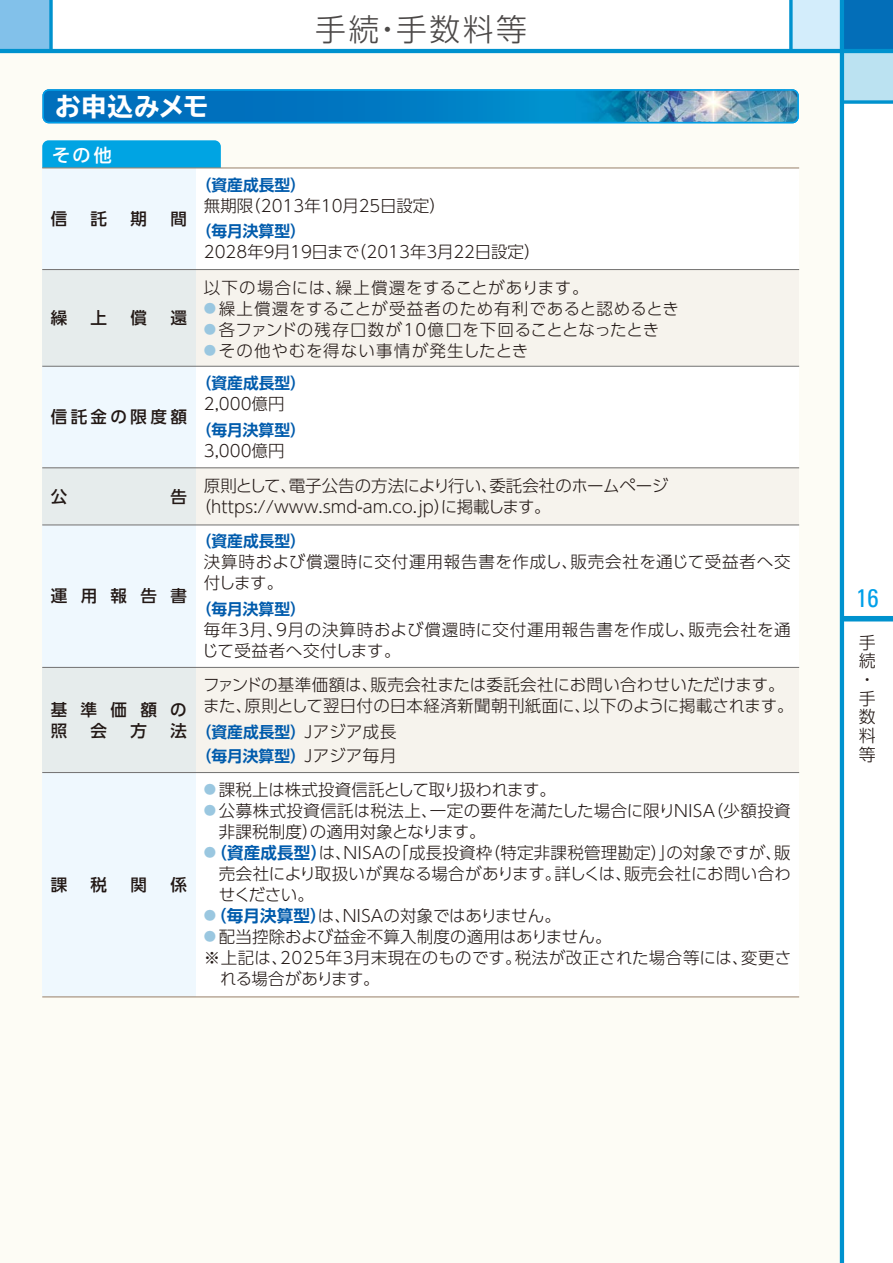
<style>
.page{position:relative;width:893px;height:1263px;background:#fff}
.page>*{position:absolute;margin:0;border:0;box-sizing:border-box;transform-origin:0 0}
.t1{font:300 30.9px "UD Shin Go Pro";letter-spacing:.08em;color:#4c4948}
.t2{font:700 expanded 25.5px "TBUD Go Std";letter-spacing:.025em;color:#fff}
.t3{font:condensed 25.5px "Univers LT Std";color:#00a0e9}
.t4{font:500 18px "UD Shin Go Pro";color:#fff}
.t5{font:300 16.95px/18.8px "UD Shin Go Pro";color:#221815}
.t6{font:300 16.5px/21px "UD Shin Go Pro";letter-spacing:.01em;color:#221815}
.t7{font:300 16.5px/21px "UD Shin Go Pro";letter-spacing:.04em;color:#221815}
.t8{font:300 16.5px/21px "UD Shin Go Pro";letter-spacing:.05em;color:#221815}
.t9{font:300 16.5px "UD Shin Go Pro";letter-spacing:.03em;color:#221815}
.t10{font:500 16.5px/21px "UD Shin Go Pro";letter-spacing:.81em;color:#221815}
.t11{font:300 16.5px "UD Shin Go Pro";letter-spacing:-.01em;color:#221815}
.t12{font:300 16.5px "UD Shin Go Pro";letter-spacing:.065em;color:#221815}
.t13{font:300 16.5px "UD Shin Go Pro";letter-spacing:-.04em;color:#221815}
.t14{font:500 16.5px "UD Shin Go Pro";letter-spacing:.205em;color:#221815}
.t15{font:700 15.75px/24px "UD Shin Go Pro De";color:#005bac}
.s1{font-size:12.3px;color:#9ac7e0}
.s2{font-family:"UD Shin Go Pro";font-weight:300;font-size:16.5px;color:#221815}
.s3{font-family:"UD Shin Go Pro De";font-weight:700;color:#005bac}
</style>
<div class="page">
<div style="left:0;top:0;width:51px;height:51px;background:#82c1ea"></div>
<div style="left:842px;top:0;width:51px;height:51px;background:#036eb8"></div>
<div style="left:842px;top:51px;width:51px;height:51px;background:#bbe2f1"></div>
<div style="left:791px;top:0;width:51px;height:51px;background:#d3edfb"></div>
<div style="left:842px;top:616px;width:51px;height:5px;background:#0092ce"></div>
<div style="left:0;top:51px;width:842px;height:1212px;background:#fdfcf5"></div>
<hr style="left:840px;top:0;width:4px;height:1263px;background:#0092ce">
<hr style="left:0;top:49px;width:893px;height:4px;background:#0092ce">
<svg style="left:844px;top:100px;width:49px;height:4px"></svg>
<svg style="left:49px;top:0;width:4px;height:49px"></svg>
<svg style="left:789px;top:0;width:4px;height:49px"></svg>
<div style="left:42px;top:140px;width:179px;height:34px;background:#00a4e3;border-radius:6px"></div>
<div style="left:195px;top:168px;width:604px;height:829px;background:#fff"></div>
<div style="left:42px;top:168px;width:153px;height:829px;background:#eff8fe"></div>
<div style="left:42px;top:270px;width:757px;height:96px;background:linear-gradient(to right,#ebeeec,#fbf5ed)"></div>
<div style="left:42px;top:667px;width:757px;height:105px;background:linear-gradient(to right,#ebeeec,#fbf5ed)"></div>
<div style="left:42px;top:468px;width:757px;height:57px;background:linear-gradient(to right,#ebeeec,#fbf5ed)"></div>
<svg style="left:43px;top:89px;width:756px;height:34px;background:#1885c2"></svg>
<hr style="left:42px;top:167px;width:757px;height:1px;background:#9d8771">
<hr style="left:42px;top:269px;width:757px;height:1px;background:#727171">
<hr style="left:42px;top:366px;width:757px;height:1px;background:#727171">
<hr style="left:42px;top:468px;width:757px;height:1px;background:#727171">
<hr style="left:42px;top:667px;width:757px;height:1px;background:#727171">
<hr style="left:42px;top:772px;width:757px;height:1px;background:#727171">
<hr style="left:42px;top:525px;width:757px;height:1px;background:#727171">
<hr style="left:42px;top:996px;width:757px;height:1px;background:#9d8771">
<h2 class="t2" style="left:55px;top:92px;width:155px">お申込みメモ</h2>
<p class="t4" style="left:52px;top:140px;width:61px">その他</p>
<h1 class="t1" style="left:315px;top:4px;width:213px">手続・手数料等</h1>
<p class="t10" style="left:51px;top:208px;width:18px">信</p>
<p class="t10" style="left:91px;top:208px;width:18px">託</p>
<p class="t10" style="left:130px;top:208px;width:18px">期</p>
<p class="t10" style="left:170px;top:208px;width:18px">間</p>
<p class="t10" style="left:51px;top:307px;width:18px">繰</p>
<p class="t10" style="left:91px;top:307px;width:18px">上</p>
<p class="t10" style="left:130px;top:307px;width:18px">償</p>
<p class="t10" style="left:170px;top:307px;width:18px">還</p>
<p class="t14" style="left:51px;top:403px;width:138px">信託金の限度額</p>
<p class="t10" style="left:51px;top:486px;width:18px">公</p>
<p class="t10" style="left:170px;top:486px;width:18px">告</p>
<p class="t10" style="left:51px;top:585px;width:138px">運用報告書</p>
<p class="t10" style="left:51px;top:698px;width:138px">基準価額の照</p>
<p class="t10" style="left:91px;top:719px;width:18px">会</p>
<p class="t10" style="left:130px;top:719px;width:18px">方</p>
<p class="t10" style="left:170px;top:719px;width:18px">法</p>
<p class="t10" style="left:51px;top:874px;width:18px">課</p>
<p class="t10" style="left:91px;top:874px;width:18px">税</p>
<p class="t10" style="left:130px;top:874px;width:18px">関</p>
<p class="t10" style="left:170px;top:874px;width:18px">係</p>
<p class="t15" style="left:196px;top:172px;width:112px">（資産成長型）</p>
<p class="t6" style="left:204px;top:194px;width:243px">無期限（2013年10月25日設定）</p>
<p class="t15" style="left:196px;top:219px;width:112px">（毎月決算型）</p>
<p class="t6" style="left:204px;top:241px;width:338px">2028年９月19日まで（2013年3月22日設定）</p>
<p class="t7" style="left:204px;top:276px;width:386px">以下の場合には、繰上償還をすることがあります。</p>
<p class="t8" style="left:204px;top:297px;width:477px"><span class="s1">●</span> 繰上償還をすることが受益者のため有利であると認めるとき</p>
<p class="t9" style="left:204px;top:316px;width:457px"><span class="s1">●</span> 各ファンドの残存口数が10億口を下回ることとなったとき</p>
<p class="t12" style="left:204px;top:337px;width:326px"><span class="s1">●</span> その他やむを得ない事情が発生したとき</p>
<p class="t15" style="left:196px;top:371px;width:112px">（資産成長型）</p>
<p class="t6" style="left:204px;top:393px;width:82px">2,000億円</p>
<p class="t15" style="left:196px;top:417px;width:112px">（毎月決算型）</p>
<p class="t6" style="left:204px;top:439px;width:82px">3,000億円</p>
<p class="t6" style="left:195px;top:474px;width:475px;text-indent:9px">原則として、電子公告の方法により行い、委託会社のホームページ（https://www.smd-am.co.jp）に掲載します。</p>
<p class="t15" style="left:196px;top:529px;width:112px">（資産成長型）</p>
<p class="t8" style="left:204px;top:551px;width:588px">決算時および償還時に交付運用報告書を作成し、販売会社を通じて受益者へ交付します。</p>
<p class="t15" style="left:196px;top:596px;width:112px">（毎月決算型）</p>
<p class="t7" style="left:202px;top:618px;width:590px">毎年3月、9月の決算時および償還時に交付運用報告書を作成し、販売会社を通じて受益者へ交付します。</p>
<p class="t6" style="left:203px;top:674px;width:592px">ファンドの基準価額は、販売会社または委託会社にお問い合わせいただけます。また、原則として翌日付の日本経済新聞朝刊紙面に、以下のように掲載されます。</p>
<p class="t15" style="left:196px;top:719px;width:220px">（資産成長型）<span class="s2">Ｊアジア成長　</span>（毎月決算型）<span class="s2">Ｊアジア毎月</span></p>
<p class="t11" style="left:204px;top:776px;width:354px"><span class="s1">●</span> 課税上は株式投資信託として取り扱われます。</p>
<p class="t6" style="left:219px;top:799px;width:573px;text-indent:-15px"><span class="s1">●</span> 公募株式投資信託は税法上、一定の要件を満たした場合に限りNISA（少額投資非課税制度）の適用対象となります。</p>
<p class="t6" style="left:219px;top:841px;width:574px;text-align:justify;text-indent:-15px"><span class="s1">●</span><span class="s3">（資産成長型）</span>は、NISAの「成長投資枠（特定非課税管理勘定）」の対象ですが、販売会社により取扱いが異なる場合があります。詳しくは、販売会社にお問い合わせください。</p>
<p class="t6" style="left:204px;top:904px;width:359px"><span class="s1">●</span><span class="s3">（毎月決算型）</span>は、NISAの対象ではありません。</p>
<p class="t6" style="left:204px;top:925px;width:409px"><span class="s1">●</span> 配当控除および益金不算入制度の適用はありません。</p>
<p class="t9" style="left:204px;top:944px;width:589px">※上記は、2025年3月末現在のものです。税法が改正された場合等には、変更さ</p>
<p class="t13" style="left:220px;top:965px;width:161px">れる場合があります。</p>
<h2 class="t3" style="left:856px;top:582px;width:24px">16</h2>
<p class="t5" style="left:859px;top:632px;width:18px">手続・手数料等</p>
</div>
